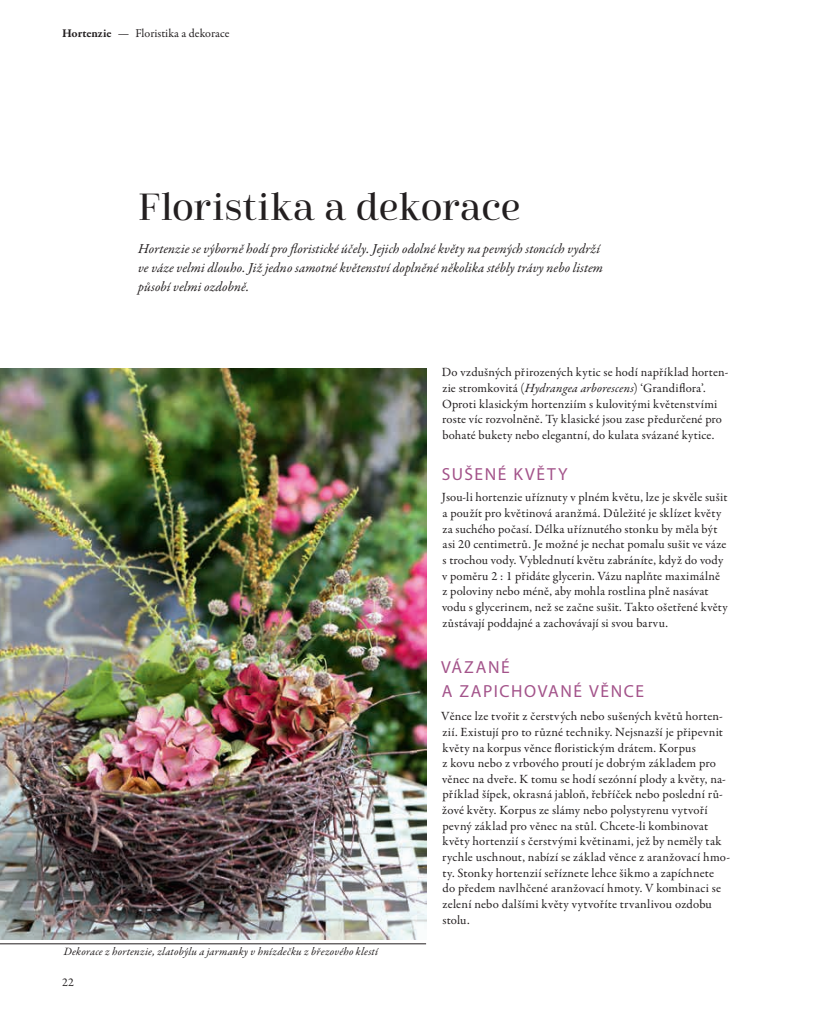
<style>
.page{position:relative;width:815px;height:1028px;background:#fff}
.page>*{position:absolute;margin:0;border:0;box-sizing:border-box;transform-origin:0 0}
.t1{font:37.5px "Cabrito Didone Nor Med";letter-spacing:.005em;color:#231f20}
.t2{font:17.5px/23.4px "Myriad Pro";letter-spacing:.09em;color:#a3538a}
.t3{font:italic 13.75px/18.8px "Garamond Premr Pro";letter-spacing:.005em;color:#231f20}
.t4{font:12.62px/15.6px "Garamond Premr Pro";letter-spacing:.015em;color:#231f20}
.t5{font:12px "Garamond Premr Pro";color:#231f20}
.t6{font:italic 11.25px "Garamond Premr Pro";letter-spacing:.015em;color:#231f20}
.s1{font-weight:700}
.s2{font-style:italic}
</style>
<div class="page">
<img style="left:0;top:369px;width:426px;height:570px">
<hr style="left:0;top:943px;width:426px;height:1px;background:#231f20">
<p class="t5" style="left:62px;top:26px;width:169px"><span class="s1">Hortenzie</span> — Floristika a dekorace</p>
<p class="t1" style="left:138px;top:185px;width:384px">Floristika a dekorace</p>
<p class="t3" style="left:138px;top:240px;width:466px">Hortenzie se výborně hodí pro floristické účely. Jejich odolné květy na pevných stoncích vydrží ve váze velmi dlouho. Již jedno samotné květenství doplněné několika stébly trávy nebo listem působí velmi ozdobně.</p>
<p class="t6" style="left:64px;top:944px;width:316px">Dekorace z hortenzie, zlatobýlu a jarmanky v hnízdečku z březového klestí</p>
<p class="t5" style="left:62px;top:975px;width:13px">22</p>
<p class="t4" style="left:442px;top:365px;width:288px">Do vzdušných přirozených kytic se hodí například horten&shy;zie stromkovitá (<span class="s2">Hydrangea arborescens</span>) ‘Grandiflora’.<br>Oproti klasickým hortenziím s kulovitými květenstvími roste víc rozvolněně. Ty klasické jsou zase předurčené pro bohaté bukety nebo elegantní, do kulata svázané kytice.</p>
<p class="t2" style="left:442px;top:462px;width:127px">SUŠENÉ KVĚTY</p>
<p class="t4" style="left:442px;top:490px;width:287px">Jsou-li hortenzie uříznuty v plném květu, lze je skvěle sušit a použít pro květinová aranžmá. Důležité je sklízet květy za suchého počasí. Délka uříznutého stonku by měla být asi 20 centimetrů. Je možné je nechat pomalu sušit ve váze s trochou vody. Vyblednutí květu zabráníte, když do vody v poměru 2 : 1 přidáte glycerin. Vázu naplňte maximálně z poloviny nebo méně, aby mohla rostlina plně nasávat vodu s glycerinem, než se začne sušit. Takto ošetřené květy zůstávají poddajné a zachovávají si svou barvu.</p>
<p class="t2" style="left:441px;top:655px;width:204px">VÁZANÉ<br>A ZAPICHOVANÉ VĚNCE</p>
<p class="t4" style="left:441px;top:709px;width:290px">Věnce lze tvořit z čerstvých nebo sušených květů horten&shy;zií. Existují pro to různé techniky. Nejsnazší je připevnit květy na korpus věnce floristickým drátem. Korpus<br>z kovu nebo z vrbového proutí je dobrým základem pro věnec na dveře. K tomu se hodí sezónní plody a květy, na&shy;příklad šípek, okrasná jabloň, řebříček nebo poslední rů&shy;žové květy. Korpus ze slámy nebo polystyrenu vytvoří pevný základ pro věnec na stůl. Chcete-li kombinovat květy hortenzií s čerstvými květinami, jež by neměly tak rychle uschnout, nabízí se základ věnce z aranžovací hmo&shy;ty. Stonky hortenzií seříznete lehce šikmo a zapíchnete<br>do předem navlhčené aranžovací hmoty. V kombinaci se zelení nebo dalšími květy vytvoříte trvanlivou ozdobu stolu.</p>
</div>
